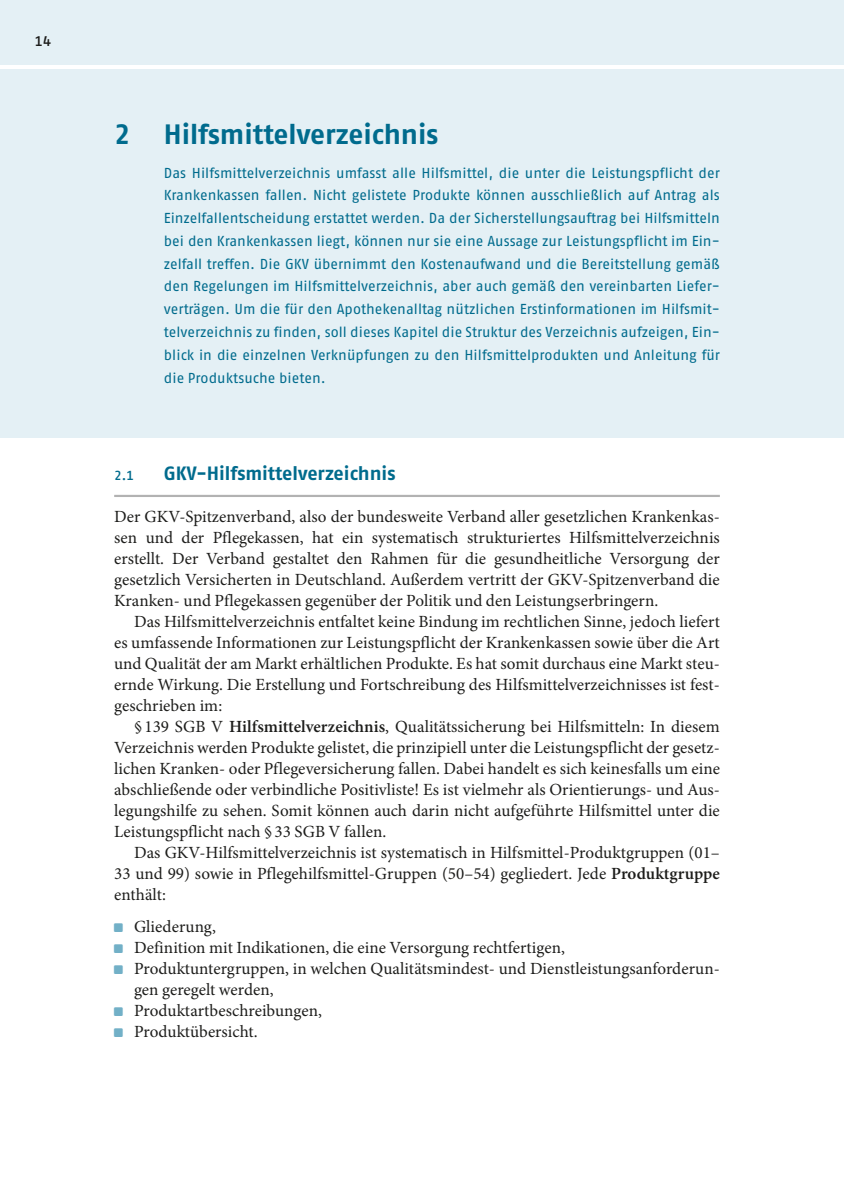
<style>
.page{position:relative;width:844px;height:1191px;background:#fff}
.page>*{position:absolute;margin:0;border:0;box-sizing:border-box;transform-origin:0 0}
.t1{font:700 28px "Fago Pro";color:#006b8d}
.t2{font:700 19.25px "Fago Pro";color:#006b8d}
.t3{font:17.15px/21px "Minion Pro";letter-spacing:.005em;color:#1d1d1b;text-align:justify}
.t4{font:14.35px/22.8px "Fago Pro";letter-spacing:.005em;color:#006b8d;text-align:justify}
.t5{font:600 14px "Fago Pro";color:#1d1d1b}
.t6{font:600 13.12px "Fago Pro";color:#006b8d}
.s1{font-weight:600}
</style>
<div class="page">
<div style="left:114px;top:0;width:729px;height:64px;background:#e4f0f5"></div>
<div style="left:0;top:0;width:114px;height:64px;background:#e4f0f5"></div>
<div style="left:0;top:69px;width:843px;height:369px;background:#e4f0f5"></div>
<hr style="left:114px;top:495px;width:605px;height:2px;background:#b2b2b2">
<p class="t5" style="left:35px;top:32px;width:18px">14</p>
<h1 class="t1" style="left:114px;top:117px;width:325px">2 Hilfsmittelverzeichnis</h1>
<p class="t4" style="left:164px;top:161px;width:557px">Das Hilfsmittelverzeichnis umfasst alle Hilfsmittel, die unter die Leistungspflicht der Krankenkassen fallen. Nicht gelistete Produkte können ausschließlich auf Antrag als Einzelfallentscheidung erstattet werden. Da der Sicherstellungsauftrag bei Hilfsmitteln bei den Krankenkassen liegt, können nur sie eine Aussage zur Leistungspflicht im Ein&shy;zelfall treffen. Die GKV übernimmt den Kostenaufwand und die Bereitstellung gemäß den Regelungen im Hilfsmittelverzeichnis, aber auch gemäß den vereinbarten Liefer&shy;verträgen. Um die für den Apothekenalltag nützlichen Erstinformationen im Hilfsmit&shy;telverzeichnis zu finden, soll dieses Kapitel die Struktur des Verzeichnis aufzeigen, Ein&shy;blick in die einzelnen Verknüpfungen zu den Hilfsmittelprodukten und Anleitung für die Produktsuche bieten.</p>
<p class="t6" style="left:114px;top:467px;width:21px">2.1</p>
<p class="t2" style="left:164px;top:461px;width:233px">GKV-Hilfsmittelverzeichnis</p>
<p class="t3" style="left:114px;top:506px;width:607px">Der GKV-Spitzenverband, also der bundesweite Verband aller gesetzlichen Krankenkas&shy;sen und der Pflegekassen, hat ein systematisch strukturiertes Hilfsmittelverzeichnis erstellt. Der Verband gestaltet den Rahmen für die gesundheitliche Versorgung der gesetzlich Versicherten in Deutschland. Außerdem vertritt der GKV-Spitzenverband die Kranken- und Pflegekassen gegenüber der Politik und den Leistungserbringern.</p>
<p class="t3" style="left:114px;top:611px;width:607px;text-indent:20px">Das Hilfsmittelverzeichnis entfaltet keine Bindung im rechtlichen Sinne, jedoch liefert es umfassende Informationen zur Leistungspflicht der Krankenkassen sowie über die Art und Qualität der am Markt erhältlichen Produkte. Es hat somit durchaus eine Markt steu&shy;ernde Wirkung. Die Erstellung und Fortschreibung des Hilfsmittelverzeichnisses ist fest&shy;geschrieben im:</p>
<p class="t3" style="left:114px;top:716px;width:607px;text-indent:20px">§ 139 SGB V <span class="s1">Hilfsmittelverzeichnis</span>, Qualitätssicherung bei Hilfsmitteln: In diesem Verzeichnis werden Produkte gelistet, die prinzipiell unter die Leistungspflicht der gesetz&shy;lichen Kranken- oder Pflegeversicherung fallen. Dabei handelt es sich keinesfalls um eine abschließende oder verbindliche Positivliste! Es ist vielmehr als Orientierungs- und Aus&shy;legungshilfe zu sehen. Somit können auch darin nicht aufgeführte Hilfsmittel unter die Leistungspflicht nach § 33 SGB V fallen.</p>
<p class="t3" style="left:114px;top:842px;width:607px;text-indent:20px">Das GKV-Hilfsmittelverzeichnis ist systematisch in Hilfsmittel-Produktgruppen (01– 33 und 99) sowie in Pflegehilfsmittel-Gruppen (50–54) gegliedert. Jede <span class="s1">Produktgruppe </span>enthält:</p>
<p class="t3" style="left:134px;top:915px;width:587px;text-align:left">Gliederung,<br>Definition mit Indikationen, die eine Versorgung rechtfertigen, Produktuntergruppen, in welchen Qualitätsmindest- und Dienstleistungsanforderun&shy;gen geregelt werden,<br>Produktartbeschreibungen,<br>Produktübersicht.</p>
</div>
